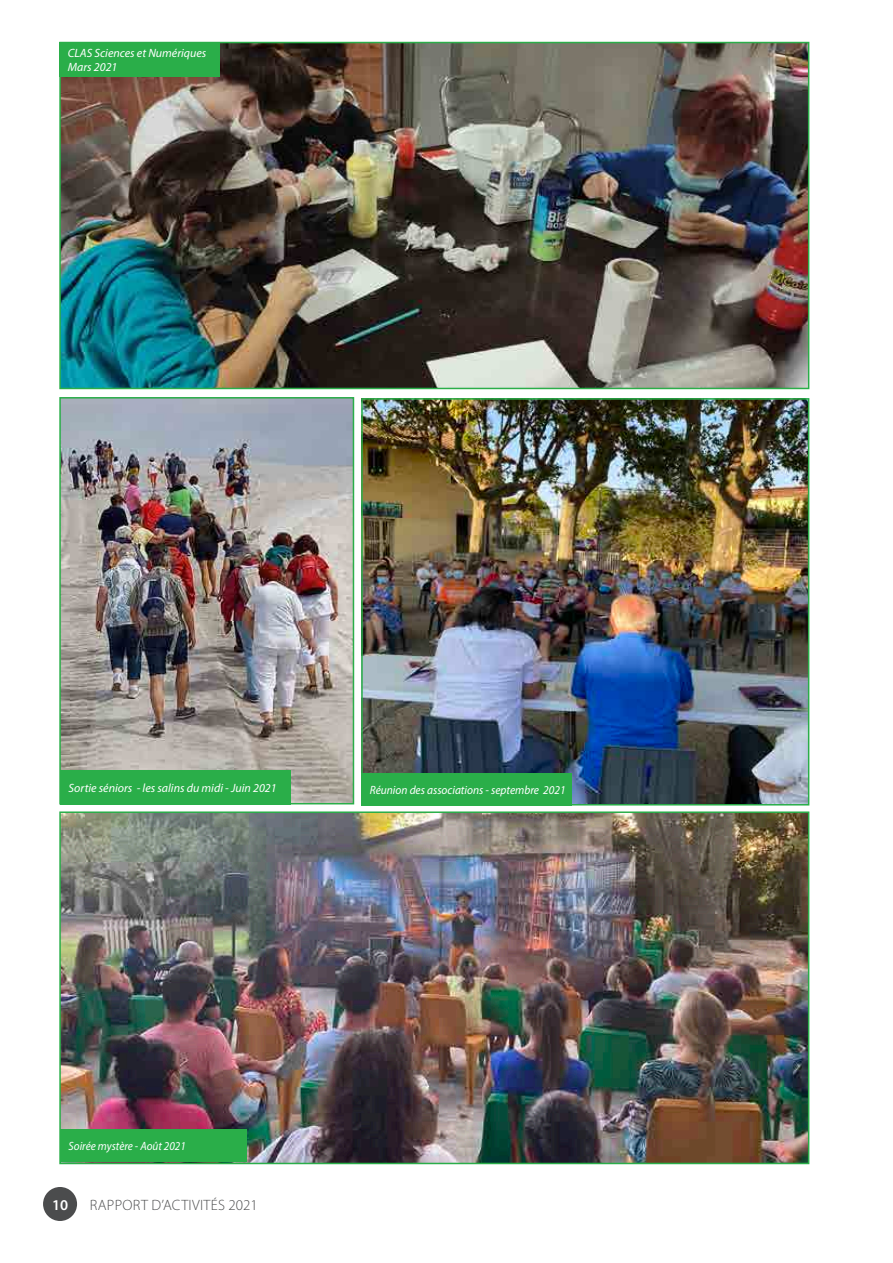
<style>
.page{position:relative;width:893px;height:1263px;background:#fff}
.page>*{position:absolute;margin:0;border:0;box-sizing:border-box;transform-origin:0 0}
.t1{font:300 15px "Myriad Pro";letter-spacing:.02em;color:#4b4c4d}
.t2{font:600 15px "Myriad Pro";color:#fff}
.légende{font:italic 12px/14.4px "Myriad Pro";color:#fff}
.légende-2{font:italic 12px "Myriad Pro";color:#fff;scale:.95 1}
.légende-3{font:italic 12px "Myriad Pro";color:#fff;scale:.93 1}
</style>
<div class="page">
<div style="left:43px;top:1187px;width:34px;height:34px;background:#4b4c4d;border-radius:50%"></div>
<img style="left:62px;top:400px;width:289px;height:401px">
<div style="left:59px;top:397px;width:295px;height:407px;border:2px solid #2aae49"></div>
<img style="left:62px;top:814px;width:744px;height:347px">
<div style="left:59px;top:811px;width:750px;height:353px;border:2px solid #2aae49"></div>
<img style="left:62px;top:45px;width:744px;height:341px">
<div style="left:59px;top:42px;width:750px;height:347px;border:2px solid #2aae49"></div>
<div style="left:59px;top:43px;width:161px;height:34px;background:#2aae49"></div>
<div style="left:60px;top:770px;width:231px;height:34px;background:#2aae49"></div>
<div style="left:60px;top:1129px;width:187px;height:33px;background:#2aae49"></div>
<img style="left:364px;top:401px;width:442px;height:401px">
<div style="left:361px;top:398px;width:448px;height:407px;border:2px solid #2aae49"></div>
<div style="left:361px;top:773px;width:211px;height:33px;background:#2aae49"></div>
<p class="légende" style="left:68px;top:45px;width:140px">CLAS Sciences et Numériques<br>Mars 2021</p>
<p class="légende" style="left:69px;top:780px;width:210px">Sortie séniors - les salins du midi - Juin 2021</p>
<p class="légende-2" style="left:370px;top:782px;width:208px">Réunion des associations - septembre 2021</p>
<p class="légende-3" style="left:69px;top:1139px;width:128px">Soirée mystère - Août 2021</p>
<p class="t2" style="left:52px;top:1195px;width:18px">10</p>
<p class="t1" style="left:90px;top:1195px;width:169px">RAPPORT D’ACTIVITÉS 2021</p>
</div>
